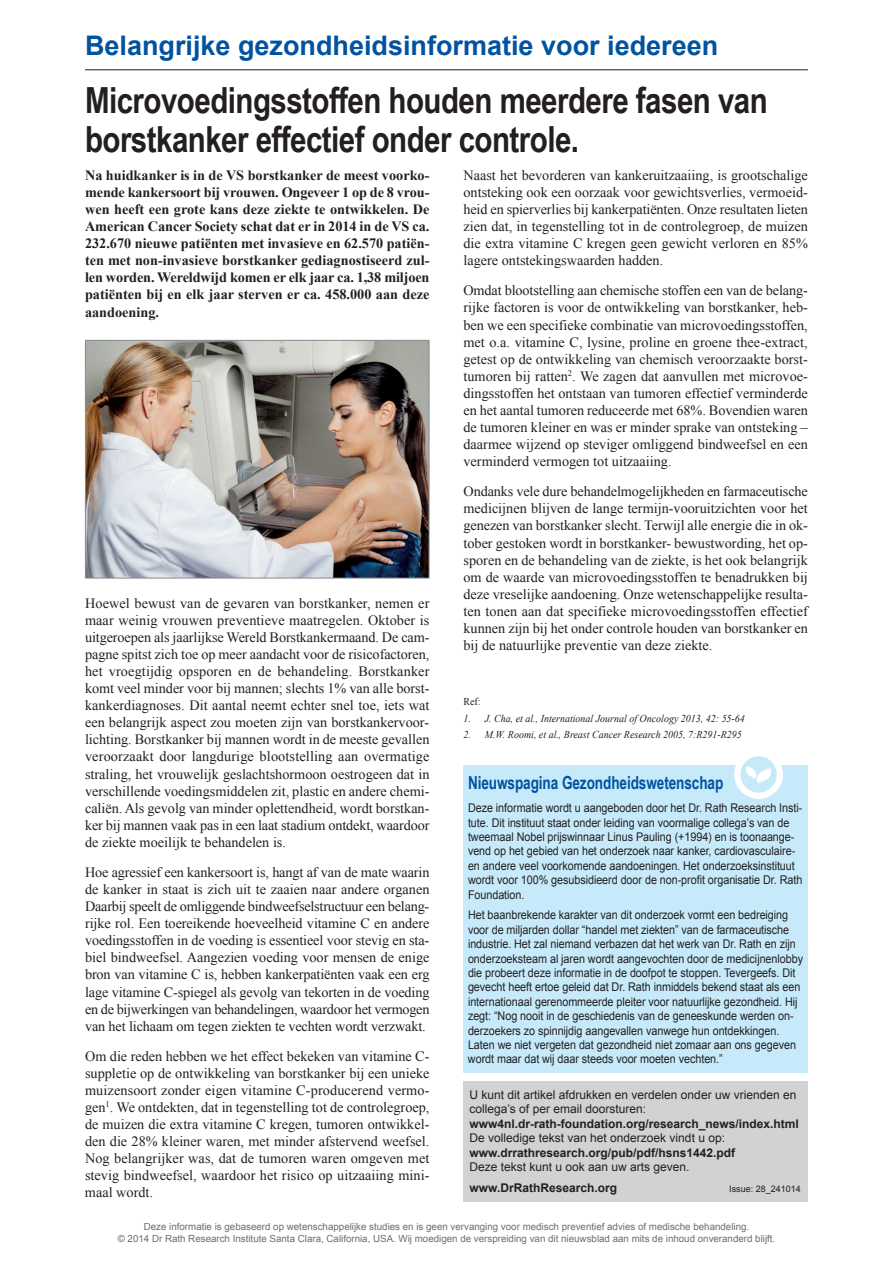
<style>
.page{position:relative;width:893px;height:1263px;background:#fff}
.page>*{position:absolute;margin:0;border:0;box-sizing:border-box;transform-origin:0 0}
.t1{font:700 36px/39px "Arial Narrow";letter-spacing:-.015em;color:#231f20}
.t2{font:700 27px "Arial";color:#0153a0}
.t3{font:700 18px "Arial Narrow";letter-spacing:-.005em;color:#0153a0;scale:.92 1}
.t4{font:14.25px/17.1px "Times New Roman";color:#231f20;text-align:justify}
.t5{font:700 14.25px/17.1px "Times New Roman";color:#231f20;text-align:justify}
.t6{font:12px/14.4px "Arial";letter-spacing:-.005em;color:#231f20;scale:.9 1}
.t7{font:12px/14.4px "Arial";letter-spacing:-.005em;color:#231f20}
.t8{font:700 12px "Arial";color:#231f20}
.t9{font:italic 10.5px "Times New Roman";color:#231f20;scale:.95 1}
.t10{font:10.5px "Times New Roman";color:#231f20;scale:.95 1}
.t11{font:9.75px/11.7px "Arial";color:#6c6d70;text-align:center}
.t12{font:9px "Arial";color:#231f20}
</style>
<div class="page">
<div style="left:463px;top:1081px;width:345px;height:120px;background:#d1d2d4"></div>
<hr style="left:85px;top:69px;width:723px;height:1px;background:#231f20">
<div style="left:463px;top:765px;width:345px;height:308px;background:#c6eafa"></div>
<div style="left:734px;top:750px;width:49px;height:49px;border:6px solid #fff;border-radius:50%"></div>
<svg style="left:737px;top:753px;width:43px;height:43px"></svg>
<img style="left:87px;top:342px;width:340px;height:234px">
<div style="left:85px;top:340px;width:344px;height:238px;border:1px solid #8a8c8f"></div>
<h2 class="t2" style="left:85px;top:31px;width:635px">Belangrijke gezondheidsinformatie voor iedereen</h2>
<h1 class="t1" style="left:85px;top:80px;width:684px">Microvoedingsstoffen houden meerdere fasen van borstkanker effectief onder controle.</h1>
<p class="t5" style="left:85px;top:166px;width:346px">Na huidkanker is in de VS borstkanker de meest voorko&shy;mende kankersoort bij vrouwen. Ongeveer 1 op de 8 vrou&shy;wen heeft een grote kans deze ziekte te ontwikkelen. De American Cancer Society schat dat er in 2014 in de VS ca.<br>232.670 nieuwe patiënten met invasieve en 62.570 patiën&shy;ten met non-invasieve borstkanker gediagnostiseerd zul&shy;len worden. Wereldwijd komen er elk jaar ca. 1,38 miljoen patiënten bij en elk jaar sterven er ca. 458.000 aan deze aandoening.</p>
<p class="t4" style="left:85px;top:594px;width:346px">Hoewel bewust van de gevaren van borstkanker, nemen er maar weinig vrouwen preventieve maatregelen. Oktober is uitgeroepen als jaarlijkse Wereld Borstkankermaand. De cam&shy;pagne spitst zich toe op meer aandacht voor de risicofactoren, het vroegtijdig opsporen en de behandeling. Borstkanker komt veel minder voor bij mannen; slechts 1% van alle borst&shy;kankerdiagnoses. Dit aantal neemt echter snel toe, iets wat een belangrijk aspect zou moeten zijn van borstkankervoor&shy;lichting. Borstkanker bij mannen wordt in de meeste gevallen veroorzaakt door langdurige blootstelling aan overmatige straling, het vrouwelijk geslachtshormoon oestrogeen dat in verschillende voedingsmiddelen zit, plastic en andere chemi&shy;caliën. Als gevolg van minder oplettendheid, wordt borstkan&shy;ker bij mannen vaak pas in een laat stadium ontdekt, waardoor de ziekte moeilijk te behandelen is.</p>
<p class="t4" style="left:85px;top:863px;width:346px">Hoe agressief een kankersoort is, hangt af van de mate waarin de kanker in staat is zich uit te zaaien naar andere organen Daarbij speelt de omliggende bindweefselstructuur een belang&shy;rijke rol. Een toereikende hoeveelheid vitamine C en andere voedingsstoffen in de voeding is essentieel voor stevig en sta&shy;biel bindweefsel. Aangezien voeding voor mensen de enige bron van vitamine C is, hebben kankerpatiënten vaak een erg lage vitamine C-spiegel als gevolg van tekorten in de voeding en de bijwerkingen van behandelingen, waardoor het vermogen van het lichaam om tegen ziekten te vechten wordt verzwakt.</p>
<p class="t4" style="left:85px;top:1047px;width:346px">Om die reden hebben we het effect bekeken van vitamine C&shy;suppletie op de ontwikkeling van borstkanker bij een unieke muizensoort zonder eigen vitamine C-producerend vermo&shy;gen<sup>1</sup>. We ontdekten, dat in tegenstelling tot de controlegroep, de muizen die extra vitamine C kregen, tumoren ontwikkel&shy;den die 28% kleiner waren, met minder afstervend weefsel.<br>Nog belangrijker was, dat de tumoren waren omgeven met stevig bindweefsel, waardoor het risico op uitzaaiing mini&shy;maal wordt.</p>
<p class="t4" style="left:463px;top:167px;width:346px">Naast het bevorderen van kankeruitzaaiing, is grootschalige ontsteking ook een oorzaak voor gewichtsverlies, vermoeid&shy;heid en spierverlies bij kankerpatiënten. Onze resultaten lieten zien dat, in tegenstelling tot in de controlegroep, de muizen die extra vitamine C kregen geen gewicht verloren en 85% lagere ontstekingswaarden hadden.</p>
<p class="t4" style="left:463px;top:282px;width:346px">Omdat blootstelling aan chemische stoffen een van de belang&shy;rijke factoren is voor de ontwikkeling van borstkanker, heb&shy;ben we een specifieke combinatie van microvoedingsstoffen, met o.a. vitamine C, lysine, proline en groene thee-extract, getest op de ontwikkeling van chemisch veroorzaakte borst&shy;tumoren bij ratten<sup>2</sup>. We zagen dat aanvullen met microvoe&shy;dingsstoffen het ontstaan van tumoren effectief verminderde en het aantal tumoren reduceerde met 68%. Bovendien waren de tumoren kleiner en was er minder sprake van ontsteking – daarmee wijzend op steviger omliggend bindweefsel en een verminderd vermogen tot uitzaaiing.</p>
<p class="t4" style="left:463px;top:483px;width:346px">Ondanks vele dure behandelmogelijkheden en farmaceutische medicijnen blijven de lange termijn-vooruitzichten voor het genezen van borstkanker slecht. Terwijl alle energie die in ok&shy;tober gestoken wordt in borstkanker- bewustwording, het op&shy;sporen en de behandeling van de ziekte, is het ook belangrijk om de waarde van microvoedingsstoffen te benadrukken bij deze vreselijke aandoening. Onze wetenschappelijke resulta&shy;ten tonen aan dat specifieke microvoedingsstoffen effectief kunnen zijn bij het onder controle houden van borstkanker en bij de natuurlijke preventie van deze ziekte.</p>
<p class="t10" style="left:463px;top:696px;width:20px">Ref:</p>
<p class="t9" style="left:463px;top:712px;width:298px">1. J. Cha, et al., International Journal of Oncology 2013, 42: 55-64</p>
<p class="t9" style="left:463px;top:729px;width:295px">2. M.W. Roomi, et al., Breast Cancer Research 2005, 7:R291-R295</p>
<p class="t3" style="left:468px;top:772px;width:279px">Nieuwspagina Gezondheidswetenschap</p>
<p class="t6" style="left:468px;top:801px;width:373px">Deze informatie wordt u aangeboden door het Dr. Rath Research Insti&shy;tute. Dit instituut staat onder leiding van voormalige collega’s van de tweemaal Nobel prijswinnaar Linus Pauling (+1994) en is toonaange&shy;vend op het gebied van het onderzoek naar kanker, cardiovasculaire&shy;en andere veel voorkomende aandoeningen. Het onderzoeksinstituut wordt voor 100% gesubsidieerd door de non-profit organisatie Dr. Rath Foundation.</p>
<p class="t6" style="left:468px;top:908px;width:374px">Het baanbrekende karakter van dit onderzoek vormt een bedreiging voor de miljarden dollar “handel met ziekten” van de farmaceutische industrie. Het zal niemand verbazen dat het werk van Dr. Rath en zijn onderzoeksteam al jaren wordt aangevochten door de medicijnenlobby die probeert deze informatie in de doofpot te stoppen. Tevergeefs. Dit gevecht heeft ertoe geleid dat Dr. Rath inmiddels bekend staat als een internationaal gerenommeerde pleiter voor natuurlijke gezondheid. Hij zegt: “Nog nooit in de geschiedenis van de geneeskunde werden on&shy;derzoekers zo spinnijdig aangevallen vanwege hun ontdekkingen.<br>Laten we niet vergeten dat gezondheid niet zomaar aan ons gegeven wordt maar dat wij daar steeds voor moeten vechten.”</p>
<p class="t7" style="left:469px;top:1087px;width:328px">U kunt dit artikel afdrukken en verdelen onder uw vrienden en collega’s of per email doorsturen:</p>
<p class="t8" style="left:469px;top:1117px;width:331px">www4nl.dr-rath-foundation.org/research_news/index.html</p>
<p class="t7" style="left:469px;top:1131px;width:257px">De volledige tekst van het onderzoek vindt u op:</p>
<p class="t8" style="left:469px;top:1146px;width:267px">www.drrathresearch.org/pub/pdf/hsns1442.pdf</p>
<p class="t7" style="left:469px;top:1159px;width:222px">Deze tekst kunt u ook aan uw arts geven.</p>
<p class="t8" style="left:469px;top:1181px;width:149px">www.DrRathResearch.org</p>
<p class="t12" style="left:729px;top:1184px;width:73px">Issue: 28_241014</p>
<p class="t11" style="left:118px;top:1221px;width:659px">Deze informatie is gebaseerd op wetenschappelijke studies en is geen vervanging voor medisch preventief advies of medische behandeling.<br>© 2014 Dr Rath Research Institute Santa Clara, California, USA. Wij moedigen de verspreiding van dit nieuwsblad aan mits de inhoud onveranderd blijft.</p>
</div>
